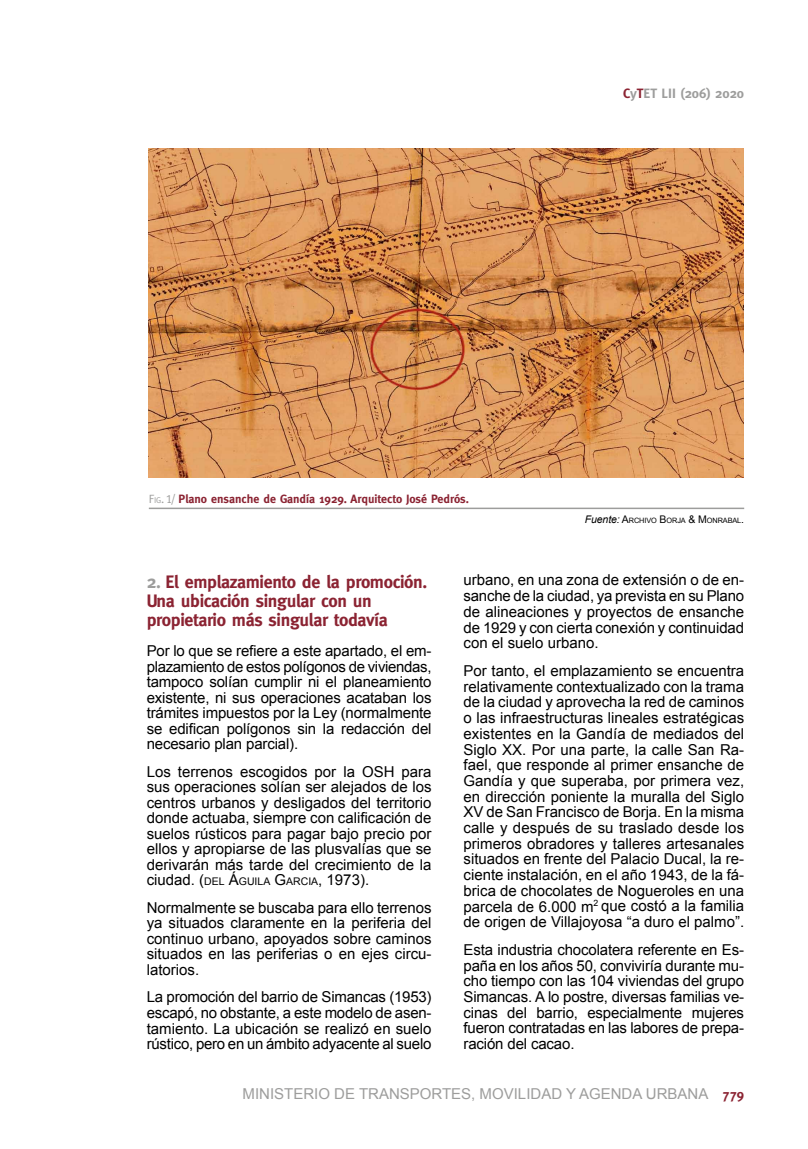
<style>
.page{position:relative;width:808px;height:1149px;background:#fff}
.page>*{position:absolute;margin:0;border:0;box-sizing:border-box;transform-origin:0 0}
.t1{font:700 18px/18.5px "Meta";letter-spacing:-.02em;color:#8b2332}
.t2{font:15px/15.8px "Arial";color:#000;text-align:justify}
.t3{font:15px "Arial";color:#9d9d9c}
.t4{font:700 13.5px "Meta";color:#9d9d9c}
.t5{font:700 12px "Meta";color:#8b2332}
.t6{font:7.35px "Arial";letter-spacing:-.015em;color:#000}
.s1{color:#8b2332}
.s2{font-family:"Meta Caps";font-weight:400;color:#9d9d9c}
.s3{font-family:"Meta Caps";font-weight:400;font-size:8.4px;color:#9d9d9c}
.s4{font-style:italic;font-size:10.5px}
.s5{font-size:10.5px}
.s6{color:#9d9d9c}
.s7{font-style:inherit}
.s8{font-family:"Meta";font-weight:700;font-size:13.5px;color:#8b2332}
</style>
<div class="page">
<img style="left:149px;top:149px;width:594px;height:328px">
<hr style="left:149px;top:507px;width:595px;height:2px;background:#9d9d9c">
<p class="t4" style="left:623px;top:85px;width:122px"><span class="s1">C</span>y<span class="s1">T</span>ET LII (206) 2020</p>
<p class="t5" style="left:149px;top:492px;width:322px"><span class="s2">F</span><span class="s3">ig</span><span class="s2">.1/</span> Plano ensanche de Gandía 1929. Arquitecto José Pedrós.</p>
<p class="t6" style="left:585px;top:516px;width:161px"><span class="s4">Fuente:</span> <span class="s5">A</span>RCHIVO <span class="s5">B</span> ORJA <span class="s5">&amp; M</span>ONRABAL<span class="s5">.</span></p>
<p class="t1" style="left:147px;top:572px;width:282px"><span class="s6">2.</span> El emplazamiento de la promoción.<br>Una ubicación singular con un propietario más singular todavía</p>
<p class="t2" style="left:147px;top:643px;width:286px">Por lo que se refiere a este apartado, el em&shy;plazamiento de estos polígonos de viviendas, tampoco solían cumplir ni el planeamiento existente, ni sus operaciones acataban los trámites impuestos por la Ley (normalmente se edifican polígonos sin la redacción del necesario plan parcial).</p>
<p class="t2" style="left:147px;top:763px;width:286px">Los terrenos escogidos por la OSH para sus operaciones solían ser alejados de los centros urbanos y desligados del territorio donde actuaba, siempre con calificación de suelos rústicos para pagar bajo precio por ellos y apropiarse de las plusvalías que se derivarán más tarde del crecimiento de la ciudad. (<span class="s5">DEL</span> <span class="s7">Á</span><span class="s5">GU ILA</span> <span class="s7">G</span><span class="s5">ARCIA</span>, 1973).</p>
<p class="t2" style="left:147px;top:899px;width:286px">Normalmente se buscaba para ello terrenos ya situados claramente en la periferia del continuo urbano, apoyados sobre caminos situados en las periferias o en ejes circu&shy;latorios.</p>
<p class="t2" style="left:147px;top:989px;width:286px">La promoción del barrio de Simancas (1953) escapó, no obstante, a este modelo de asen&shy;tamiento. La ubicación se realizó en suelo rústico, pero en un ámbito adyacente al suelo</p>
<p class="t2" style="left:463px;top:572px;width:282px">urbano, en una zona de extensión o de en&shy;sanche de la ciudad, ya prevista en su Plano de alineaciones y proyectos de ensanche de 1929 y con cierta conexión y continuidad con el suelo urbano.</p>
<p class="t2" style="left:463px;top:662px;width:282px">Por tanto, el emplazamiento se encuentra relativamente contextualizado con la trama de la ciudad y aprovecha la red de caminos o las infraestructuras lineales estratégicas existentes en la Gandía de mediados del Siglo XX. Por una parte, la calle San Ra&shy;fael, que responde al primer ensanche de Gandía y que superaba, por primera vez, en dirección poniente la muralla del Siglo XV de San Francisco de Borja. En la misma calle y después de su traslado desde los primeros obradores y talleres artesanales situados en frente del Palacio Ducal, la re&shy;ciente instalación, en el año 1943, de la fá&shy;brica de chocolates de Nogueroles en una parcela de 6.000 m<sup>2</sup> que costó a la familia de origen de Villajoyosa “a duro el palmo”.</p>
<p class="t2" style="left:463px;top:941px;width:282px">Esta industria chocolatera referente en Es&shy;paña en los años 50, conviviría durante mu&shy;cho tiempo con las 104 viviendas del grupo Simancas. A lo postre, diversas familias ve&shy;cinas del barrio, especialmente mujeres fueron contratadas en las labores de prepa&shy;ración del cacao.</p>
<p class="t3" style="left:243px;top:1083px;width:503px">MINISTERIO DE TRANSPORTES, MOVILIDAD Y AGENDA URBANA <span class="s8">779</span></p>
</div>
